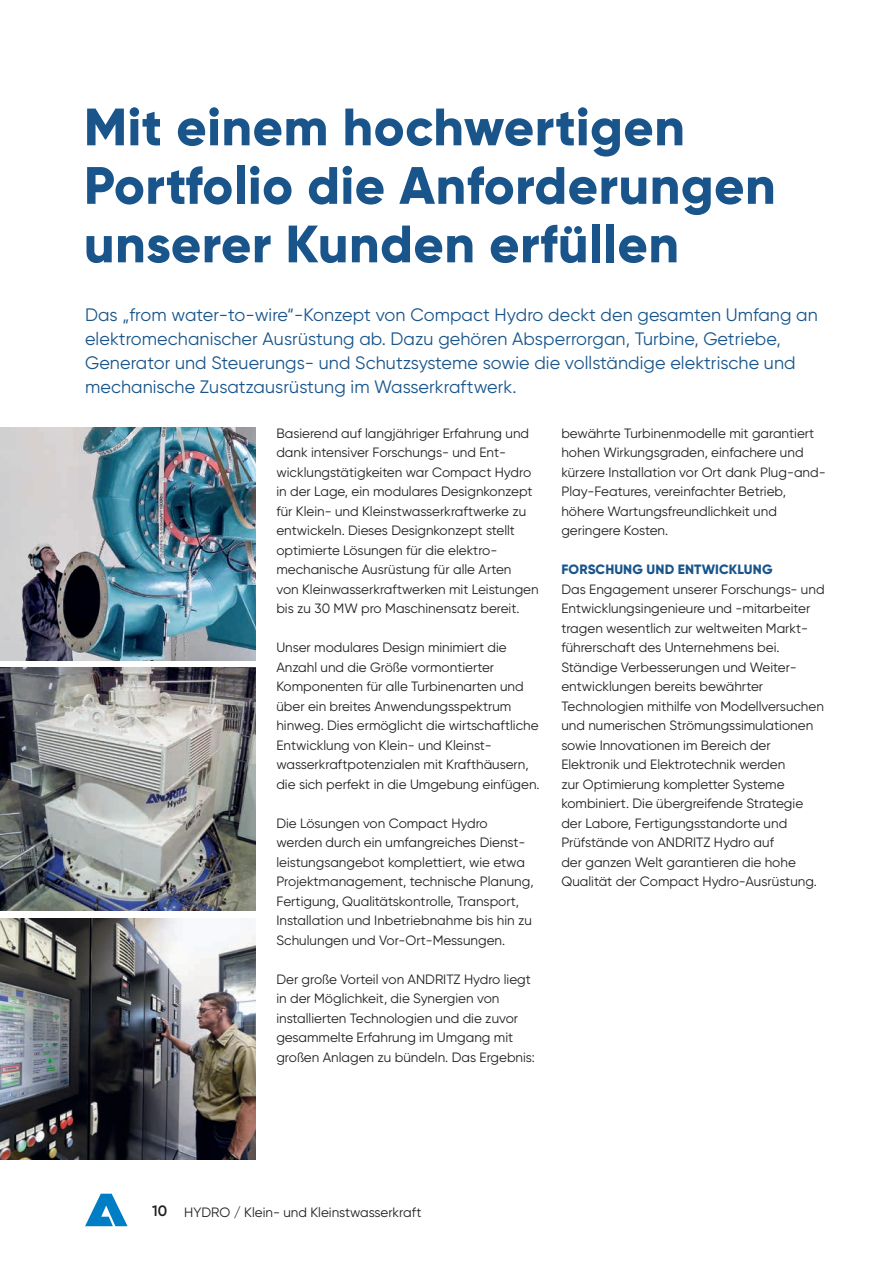
<style>
.page{position:relative;width:893px;height:1263px;background:#fff}
.page>*{position:absolute;margin:0;border:0;box-sizing:border-box;transform-origin:0 0}
.ANDRITZ_Level_2-3_He{font:800 52.5px/58.5px "Gilroy";letter-spacing:.01em;color:#19558b}
.ANDRITZ_Level_2-3_In{font:18px/24px "Gilroy";letter-spacing:.005em;color:#19558b}
.ANDRITZ_Level_2-3_Co{font:13.5px/19.5px "Gilroy";color:#231f20}
.ANDRITZ_Level_2-3_Su{font:800 13.5px "Gilroy";letter-spacing:.01em;color:#19558b}
.s1{font-weight:600;font-size:15px}
</style>
<div class="page">
<svg style="left:85px;top:1194px;width:43px;height:32px"></svg>
<img style="left:0;top:428px;width:255px;height:233px">
<img style="left:0;top:668px;width:255px;height:242px">
<img style="left:0;top:918px;width:255px;height:241px">
<p class="ANDRITZ_Level_2-3_He" style="left:84px;top:97px;width:602px">Mit einem hochwertigen</p>
<p class="ANDRITZ_Level_2-3_He" style="left:84px;top:156px;width:693px">Portfolio die Anforderungen unserer Kunden erfüllen</p>
<p class="ANDRITZ_Level_2-3_In" style="left:85px;top:302px;width:734px">Das „from water-to-wire“-Konzept von Compact Hydro deckt den gesamten Umfang an elektromechanischer Ausrüstung ab. Dazu gehören Absperrorgan, Turbine, Getriebe, Generator und Steuerungs- und Schutzsysteme sowie die vollständige elektrische und mechanische Zusatzausrüstung im Wasserkraftwerk.</p>
<p class="ANDRITZ_Level_2-3_Co" style="left:276px;top:423px;width:258px">Basierend auf langjähriger Erfahrung und dank intensiver Forschungs- und Ent&shy;wicklungstätigkeiten war Compact Hydro in der Lage, ein modulares Designkonzept für Klein- und Kleinstwasserkraftwerke zu entwickeln. Dieses Designkonzept stellt optimierte Lösungen für die elektro&shy;mechanische Ausrüstung für alle Arten</p>
<p class="ANDRITZ_Level_2-3_Co" style="left:276px;top:579px;width:264px">von Kleinwasserkraftwerken mit Leistungen bis zu 30 MW pro Maschinensatz bereit.</p>
<p class="ANDRITZ_Level_2-3_Co" style="left:276px;top:638px;width:265px">Unser modulares Design minimiert die Anzahl und die Größe vormontierter Komponenten für alle Turbinenarten und über ein breites Anwendungsspektrum hinweg. Dies ermöglicht die wirtschaftliche Entwicklung von Klein- und Kleinst&shy;wasserkraftpotenzialen mit Krafthäusern, die sich perfekt in die Umgebung einfügen.</p>
<p class="ANDRITZ_Level_2-3_Co" style="left:276px;top:813px;width:259px">Die Lösungen von Compact Hydro werden durch ein umfangreiches Dienst&shy;leistungsangebot komplettiert, wie etwa Projektmanagement, technische Planung, Fertigung, Qualitätskontrolle, Transport, Installation und Inbetriebnahme bis hin zu Schulungen und Vor-Ort-Messungen.</p>
<p class="ANDRITZ_Level_2-3_Co" style="left:276px;top:969px;width:260px">Der große Vorteil von ANDRITZ Hydro liegt in der Möglichkeit, die Synergien von installierten Technologien und die zuvor gesammelte Erfahrung im Umgang mit großen Anlagen zu bündeln. Das Ergebnis:</p>
<p class="ANDRITZ_Level_2-3_Co" style="left:561px;top:423px;width:266px">bewährte Turbinenmodelle mit garantiert hohen Wirkungsgraden, einfachere und kürzere Installation vor Ort dank Plug-and-Play-Features, vereinfachter Betrieb, höhere Wartungsfreundlichkeit und geringere Kosten.</p>
<p class="ANDRITZ_Level_2-3_Su" style="left:561px;top:561px;width:213px">FORSCHUNG UND ENTWICKLUNG</p>
<p class="ANDRITZ_Level_2-3_Co" style="left:561px;top:579px;width:265px">Das Engagement unserer Forschungs- und Entwicklungsingenieure und -mitarbeiter tragen wesentlich zur weltweiten Markt&shy;führerschaft des Unternehmens bei.<br>Ständige Verbesserungen und Weiter&shy;entwicklungen bereits bewährter Technologien mithilfe von Modellversuchen und numerischen Strömungssimulationen sowie Innovationen im Bereich der Elektronik und Elektrotechnik werden</p>
<p class="ANDRITZ_Level_2-3_Co" style="left:561px;top:774px;width:225px">zur Optimierung kompletter Systeme</p>
<p class="ANDRITZ_Level_2-3_Co" style="left:561px;top:794px;width:243px">kombiniert. Die übergreifende Strategie</p>
<p class="ANDRITZ_Level_2-3_Co" style="left:561px;top:813px;width:227px">der Labore, Fertigungsstandorte und<br>Prüfstände von ANDRITZ Hydro auf</p>
<p class="ANDRITZ_Level_2-3_Co" style="left:561px;top:852px;width:236px">der ganzen Welt garantieren die hohe</p>
<p class="ANDRITZ_Level_2-3_Co" style="left:561px;top:872px;width:257px">Qualität der Compact Hydro-Ausrüstung.</p>
<p class="ANDRITZ_Level_2-3_Co" style="left:152px;top:1202px;width:271px"><span class="s1">10</span> HYDRO / Klein- und Kleinstwasserkraft</p>
</div>
